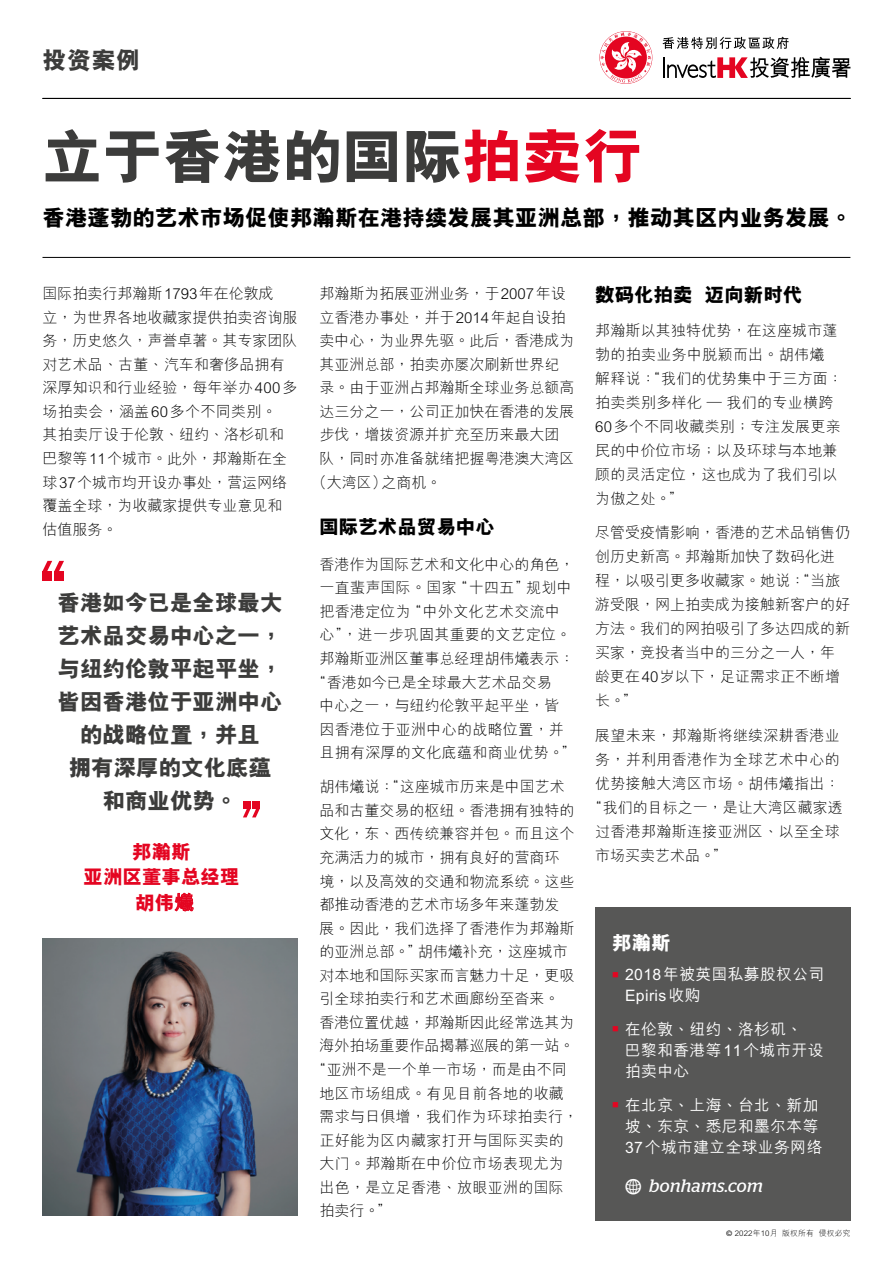
<style>
.page{position:relative;width:893px;height:1263px;background:#fff}
.page>*{position:absolute;margin:0;border:0;box-sizing:border-box;transform-origin:0 0}
.t1{font:800 60px "M Hei HKS";color:#3c3c3b}
.t2{font:800 24px "M Hei HKS";color:#3c3c3b}
.t3{font:800 22.5px/33px "M Hei HKS";color:#3c3c3b;text-align:center}
.t4{font:800 22.5px "M Hei HKS";color:#000}
.t5{font:800 19.5px "M Hei HKS";color:#000}
.t6{font:800 19.5px/25.5px "M Hei HKS";color:#e40521;text-align:center}
.t7{font:800 19.5px "M Hei HKS";color:#fff}
.t8{font:italic 18px "Stag";letter-spacing:.025em;color:#fff}
.t9{font:500 15.75px/21px "M Hei HKS";letter-spacing:.025em;color:#fff}
.t10{font:300 15px/24px "M Hei HKS";color:#000}
.t11{font:300 15px/24px "M Hei HKS";letter-spacing:.02em;color:#000;text-align:center}
.t12{font:300 7.8px "M Hei HKS";letter-spacing:.02em;color:#000}
.s1{color:#e40521}
.s2{font-weight:700}
.s3{font-family:"Modern Pictograms";font-style:normal;font-size:24px}
.s4{font-family:"Frutiger LT Std"}
</style>
<div class="page">
<svg style="left:662px;top:37px;width:127px;height:12px"></svg>
<svg style="left:600px;top:32px;width:51px;height:51px"></svg>
<hr style="left:663px;top:57px;width:2px;height:21px;background:#000">
<svg style="left:667px;top:57px;width:183px;height:21px"></svg>
<hr style="left:42px;top:98px;width:808px;height:1px;background:#000">
<hr style="left:42px;top:257px;width:808px;height:1px;background:#000">
<div style="left:595px;top:907px;width:255px;height:313px;background:#575756"></div>
<div style="left:252px;top:801px;width:8px;height:8px;background:#e40521"></div>
<div style="left:243px;top:801px;width:7px;height:8px;background:#e40521"></div>
<svg style="left:243px;top:809px;width:17px;height:8px"></svg>
<div style="left:42px;top:571px;width:10px;height:9px;background:#e40521"></div>
<div style="left:54px;top:571px;width:10px;height:9px;background:#e40521"></div>
<svg style="left:42px;top:561px;width:22px;height:10px"></svg>
<img style="left:42px;top:938px;width:256px;height:277px">
<hr style="left:43px;top:98px;width:808px;height:1px;background:#000">
<h2 class="t2" style="left:43px;top:44px;width:99px">投資案例</h2>
<h1 class="t1" style="left:42px;top:116px;width:601px">立於香港的國際<span class="s1">拍賣行</span></h1>
<h3 class="t4" style="left:42px;top:202px;width:811px">香港蓬勃的藝術市場促使邦瀚斯在港持續發展其亞洲總部，推動其區內業務發展。</h3>
<h3 class="t5" style="left:595px;top:282px;width:209px">數碼化拍賣 邁向新時代</h3>
<p class="t10" style="left:595px;top:318px;width:249px">邦瀚斯以其獨特優勢，在這座城市蓬勃的拍賣業務中脫穎而出。胡偉爔解釋說：“我們的優勢集中於三方面：拍賣類別多樣化 — 我們的專業橫跨<br>60多個不同收藏類別；專注發展更親民的中價位市場；以及環球與本地兼顧的靈活定位，這也成為了我們引以為傲之處。”</p>
<p class="t10" style="left:595px;top:520px;width:257px">儘管受疫情影響，香港的藝術品銷售仍創歷史新高。邦瀚斯加快了數碼化進程，以吸引更多收藏家。她說：“當旅遊受限，網上拍賣成為接觸新客戶的好方法。我們的網拍吸引了多達四成的新買家，競投者當中的三分之一人，年齡更在40歲以下，足證需求正不斷增長。”</p>
<p class="t11" style="left:588px;top:723px;width:257px">展望未來，邦瀚斯將繼續深耕香港業務，並利用香港作為全球藝術中心的優勢接觸大灣區市場。胡偉爔指出：“我們的目標之一，是讓大灣區藏家透過香港邦瀚斯連接亞洲區、以至全球</p>
<p class="t10" style="left:42px;top:281px;width:257px;line-height:23.5px">國際拍賣行邦瀚斯1793年在倫敦成<br>立，為世界各地收藏家提供拍賣咨詢服務，歷史悠久，聲譽卓著。其專家團隊對藝術品、古董、汽車和奢侈品擁有深厚知識和行業經驗，每年舉辦400多場拍賣會，涵蓋60多個不同類別。<br>其拍賣廳設於倫敦、紐約、洛杉磯和巴黎等11個城市。此外，邦瀚斯在全球37個城市均開設辦事處，營運網絡覆蓋全球，為收藏家提供專業意見和估值服務。</p>
<p class="t10" style="left:319px;top:281px;width:248px">邦瀚斯為拓展亞洲業務，於2007年設</p>
<p class="t10" style="left:319px;top:305px;width:248px">立香港辦事處，並於2014年起自設拍</p>
<p class="t10" style="left:319px;top:328px;width:256px">賣中心，為業界先驅。此後，香港成為</p>
<p class="t10" style="left:319px;top:352px;width:241px">其亞洲總部，拍賣亦屢次刷新世界紀</p>
<p class="t10" style="left:319px;top:375px;width:256px">錄。由於亞洲佔邦瀚斯全球業務總額高</p>
<p class="t10" style="left:319px;top:399px;width:256px">達三分之一，公司正加快在香港的發展</p>
<p class="t10" style="left:319px;top:422px;width:241px">步伐，增撥資源並擴充至歷來最大團</p>
<p class="t10" style="left:319px;top:446px;width:256px">隊，同時亦準備就緒把握粵港澳大灣區</p>
<p class="t10" style="left:312px;top:469px;width:131px">（大灣區）之商機。</p>
<h3 class="t5" style="left:319px;top:514px;width:177px">國際藝術品貿易中心</h3>
<p class="t10" style="left:319px;top:552px;width:256px">香港作為國際藝術和文化中心的角色，</p>
<p class="t11" style="left:319px;top:575px;width:254px">一直蜚聲國際。國家“十四五”規劃中</p>
<p class="t11" style="left:319px;top:599px;width:242px">把香港定位為“中外文化藝術交流中</p>
<p class="t11" style="left:319px;top:622px;width:253px">心”，進一步鞏固其重要的文藝定位。</p>
<p class="t10" style="left:319px;top:646px;width:256px">邦瀚斯亞洲區董事總經理胡偉爔表示：</p>
<p class="t10" style="left:312px;top:669px;width:241px">“香港如今已是全球最大藝術品交易</p>
<p class="t10" style="left:319px;top:693px;width:241px">中心之一，與紐約倫敦平起平坐，皆</p>
<p class="t11" style="left:319px;top:716px;width:246px">因香港位於亞洲中心的戰略位置，並</p>
<p class="t11" style="left:319px;top:740px;width:258px">且擁有深厚的文化底蘊和商業優勢。”</p>
<p class="t10" style="left:319px;top:774px;width:247px">胡偉爔說：“這座城市歷來是中國藝術</p>
<p class="t10" style="left:319px;top:798px;width:256px">品和古董交易的樞紐。香港擁有獨特的</p>
<p class="t10" style="left:319px;top:821px;width:256px">文化，東、西傳統兼容並包。而且這個</p>
<p class="t10" style="left:319px;top:845px;width:241px">充滿活力的城市，擁有良好的營商環</p>
<p class="t10" style="left:319px;top:868px;width:256px">境，以及高效的交通和物流系統。這些</p>
<p class="t10" style="left:319px;top:892px;width:241px">都推動香港的藝術市場多年來蓬勃發</p>
<p class="t10" style="left:319px;top:916px;width:256px">展。因此，我們選擇了香港作為邦瀚斯</p>
<p class="t10" style="left:319px;top:939px;width:250px">的亞洲總部。”胡偉爔補充，這座城市</p>
<p class="t10" style="left:319px;top:963px;width:256px">對本地和國際買家而言魅力十足，更吸</p>
<p class="t10" style="left:319px;top:986px;width:241px">引全球拍賣行和藝術畫廊紛至沓來。</p>
<p class="t10" style="left:319px;top:1010px;width:256px">香港位置優越，邦瀚斯因此經常選其為</p>
<p class="t10" style="left:319px;top:1033px;width:256px">海外拍場重要作品揭幕巡展的第一站。</p>
<p class="t10" style="left:312px;top:1057px;width:256px">“亞洲不是一個單一市場，而是由不同</p>
<p class="t11" style="left:319px;top:1080px;width:246px">地區市場組成。有見目前各地的收藏</p>
<p class="t10" style="left:319px;top:1104px;width:260px">需求與日俱增，我們作為環球拍賣行，</p>
<p class="t11" style="left:319px;top:1127px;width:246px">正好能為區內藏家打開與國際買賣的</p>
<p class="t11" style="left:319px;top:1151px;width:246px">大門。邦瀚斯在中價位市場表現尤為</p>
<p class="t11" style="left:319px;top:1175px;width:246px">出色，是立足香港、放眼亞洲的國際</p>
<p class="t10" style="left:319px;top:1198px;width:73px">拍賣行。”</p>
<h3 class="t3" style="left:58px;top:586px;width:227px">香港如今已是全球最大藝術品交易中心之一，與紐約倫敦平起平坐，皆因香港位於亞洲中心的戰略位置，並且<br>擁有深厚的文化底蘊和商業優勢。</h3>
<h3 class="t6" style="left:132px;top:839px;width:60px">邦瀚斯</h3>
<p class="t10" style="left:595px;top:843px;width:133px">市場買賣藝術品。”</p>
<h3 class="t6" style="left:84px;top:864px;width:158px">亞洲區董事總經理胡偉<span class="s2">爔</span></h3>
<h3 class="t7" style="left:612px;top:929px;width:60px">邦瀚斯</h3>
<p class="t9" style="left:625px;top:963px;width:201px;text-indent:-13px"><sup>■</sup> 2018年被英國私募股權公司<br>Epiris收購</p>
<p class="t9" style="left:625px;top:1017px;width:200px;text-indent:-13px"><sup>■</sup> 在倫敦、紐約、洛杉磯、<br>巴黎和香港等11個城市開設拍賣中心</p>
<p class="t9" style="left:625px;top:1093px;width:199px;text-indent:-13px"><sup>■</sup> 在北京、上海、台北、新加坡、東京、悉尼和墨爾本等<br>37個城市建立全球業務網絡</p>
<p class="t8" style="left:624px;top:1175px;width:140px"><span class="s3">w</span> bonhams.com</p>
<p class="t12" style="left:726px;top:1227px;width:126px"><span class="s4">©</span> 2022年10月 版權所有 侵權必究</p>
</div>
